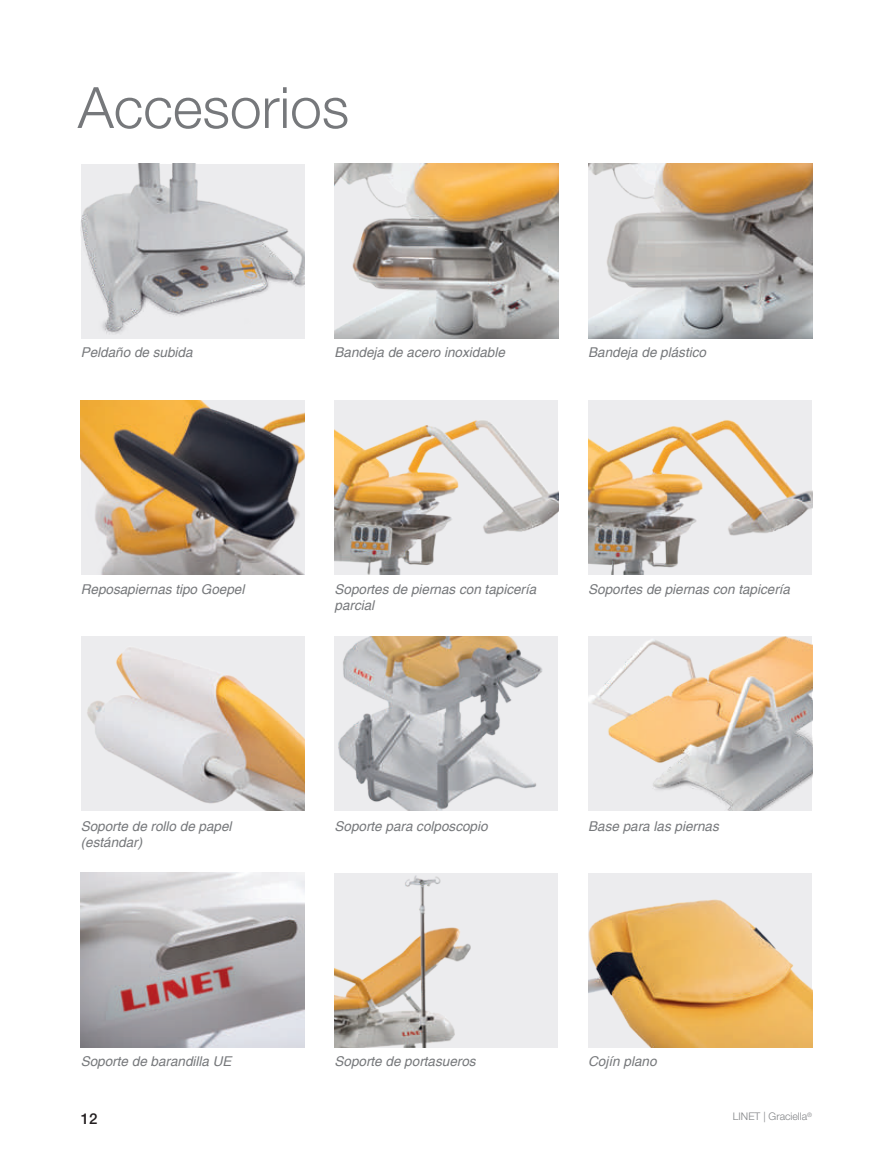
<style>
.page{position:relative;width:893px;height:1149px;background:#fff}
.page>*{position:absolute;margin:0;border:0;box-sizing:border-box;transform-origin:0 0}
.t1{font:300 57px "Helvetica Neue LT Pro";color:#76787b}
.t2{font:500 15px "Helvetica Neue LT Pro";color:#231f20}
.t3{font:italic 13.5px/16.2px "Helvetica";color:#76787b}
.t4{font:300 10.5px "Helvetica Neue LT Pro";color:#808285}
</style>
<div class="page">
<img style="left:81px;top:164px;width:224px;height:174px">
<img style="left:334px;top:164px;width:224px;height:174px">
<img style="left:588px;top:164px;width:224px;height:174px">
<img style="left:81px;top:400px;width:224px;height:174px">
<img style="left:334px;top:400px;width:224px;height:174px">
<img style="left:588px;top:400px;width:224px;height:174px">
<img style="left:81px;top:636px;width:224px;height:174px">
<img style="left:334px;top:636px;width:224px;height:174px">
<img style="left:588px;top:636px;width:224px;height:174px">
<img style="left:81px;top:872px;width:224px;height:174px">
<div style="left:334px;top:872px;width:224px;height:174px;background:#ececee"></div>
<img style="left:334px;top:872px;width:147px;height:174px">
<img style="left:588px;top:873px;width:224px;height:173px">
<h1 class="t1" style="left:78px;top:73px;width:273px">Accesorios</h1>
<p class="t3" style="left:81px;top:344px;width:113px">Peldaño de subida</p>
<p class="t3" style="left:334px;top:344px;width:172px">Bandeja de acero inoxidable</p>
<p class="t3" style="left:588px;top:344px;width:119px">Bandeja de plástico</p>
<p class="t3" style="left:81px;top:581px;width:165px">Reposapiernas tipo Goepel</p>
<p class="t3" style="left:334px;top:581px;width:203px">Soportes de piernas con tapicería parcial</p>
<p class="t3" style="left:588px;top:581px;width:203px">Soportes de piernas con tapicería</p>
<p class="t3" style="left:81px;top:818px;width:152px">Soporte de rollo de papel (estándar)</p>
<p class="t3" style="left:334px;top:818px;width:155px">Soporte para colposcopio</p>
<p class="t3" style="left:588px;top:818px;width:132px">Base para las piernas</p>
<p class="t3" style="left:81px;top:1052px;width:152px">Soporte de barandilla UE</p>
<p class="t3" style="left:334px;top:1052px;width:143px">Soporte de portasueros</p>
<p class="t3" style="left:588px;top:1052px;width:70px">Cojín plano</p>
<p class="t2" style="left:81px;top:1108px;width:18px">12</p>
<p class="t4" style="left:733px;top:1109px;width:81px">LINET | Graciella<sup>®</sup></p>
</div>
